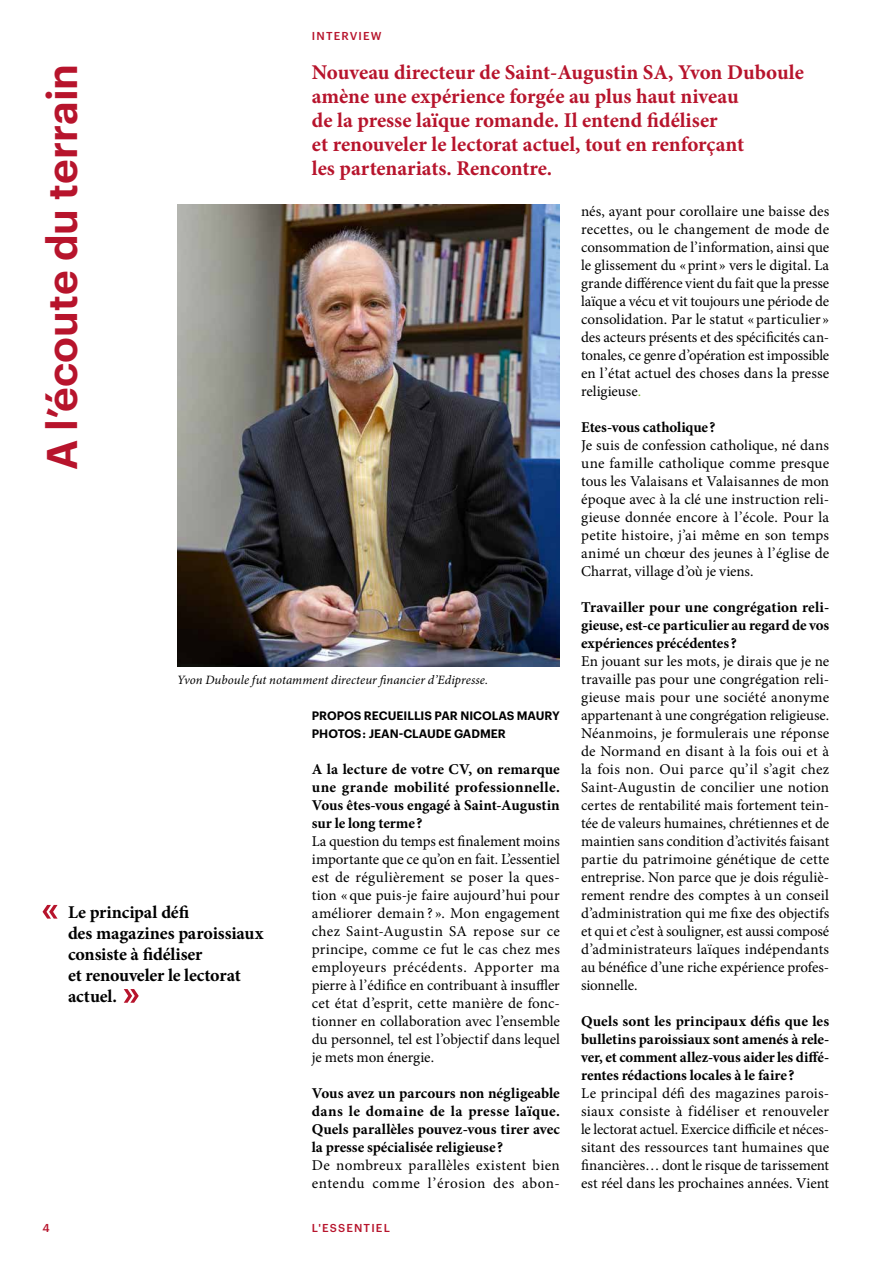
<style>
.page{position:relative;width:893px;height:1263px;background:#fff}
.page>*{position:absolute;margin:0;border:0;box-sizing:border-box;transform-origin:0 0}
.t1{font:600 42px "Graphik";color:#b7142c}
.t2{font:700 21px/24px "Minion Pro";color:#b7142c}
.t3{font:700 18px/21px "Minion Pro";letter-spacing:-.01em;color:#000}
.t4{font:15px/18px "Minion Pro";color:#000;text-align:justify}
.t5{font:700 15px/18px "Minion Pro";letter-spacing:-.005em;color:#000;text-align:justify}
.t6{font:15px/18px "Minion Pro";letter-spacing:.03em;color:#000}
.t7{font:italic 12.75px "Minion Pro";letter-spacing:.005em;color:#000}
.t8{font:600 12px/18px "Graphik";color:#000}
.t9{font:500 11.25px "Graphik";letter-spacing:.105em;color:#b7142c}
.s1{color:#71b125}
</style>
<div class="page">
<img style="left:177px;top:205px;width:383px;height:461px">
<svg style="left:43px;top:905px;width:15px;height:14px"></svg>
<svg style="left:124px;top:989px;width:15px;height:14px"></svg>
<p class="t9" style="left:312px;top:27px;width:71px">INTERVIEW</p>
<h2 class="t2" style="left:312px;top:60px;width:494px">Nouveau directeur de Saint-Augustin SA, Yvon Duboule amène une expérience forgée au plus haut niveau<br>de la presse laïque romande. Il entend fidéliser<br>et renouveler le lectorat actuel, tout en renforçant<br>les partenariats. Rencontre.</h2>
<h1 class="t1" style="left:30px;top:470px;width:408px;rotate:-90deg">A l’écoute du terrain</h1>
<p class="t4" style="left:581px;top:202px;width:250px">nés, ayant pour corollaire une baisse des recettes, ou le changement de mode de consommation de l’information, ainsi que le glissement du «print» vers le digital. La grande différence vient du fait que la presse laïque a vécu et vit toujours une période de consolidation. Par le statut «particulier » des acteurs présents et des spécificités can&shy;tonales, ce genre d’opération est impossible en l’état actuel des choses dans la presse religieuse<span class="s1">.</span></p>
<p class="t5" style="left:581px;top:418px;width:136px">Etes-vous catholique?</p>
<p class="t4" style="left:581px;top:436px;width:250px">Je suis de confession catholique, né dans une famille catholique comme presque tous les Valaisans et Valaisannes de mon époque avec à la clé une instruction reli&shy;gieuse donnée encore à l’école. Pour la petite histoire, j’ai même en son temps animé un chœur des jeunes à l’église de Charrat, village d’où je viens.</p>
<p class="t5" style="left:581px;top:598px;width:250px">Travailler pour une congrégation reli&shy;gieuse, est-ce particulier au regard de vos expériences précédentes?</p>
<p class="t4" style="left:581px;top:652px;width:250px">En jouant sur les mots, je dirais que je ne travaille pas pour une congrégation reli&shy;gieuse mais pour une société anonyme appartenant à une congrégation religieuse.<br>Néanmoins, je formulerais une réponse de Normand en disant à la fois oui et à la fois non. Oui parce qu’il s’agit chez Saint-Augustin de concilier une notion certes de rentabilité mais fortement tein&shy;tée de valeurs humaines, chrétiennes et de maintien sans condition d’activités faisant partie du patrimoine génétique de cette entreprise. Non parce que je dois réguliè&shy;rement rendre des comptes à un conseil d’administration qui me fixe des objectifs et qui et c’est à souligner, est aussi composé d’administrateurs laïques indépendants au bénéfice d’une riche expérience profes&shy;sionnelle.</p>
<p class="t5" style="left:581px;top:1012px;width:250px">Quels sont les principaux défis que les bulletins paroissiaux sont amenés à rele&shy;ver, et comment allez-vous aider les diffé&shy;rentes rédactions locales à le faire?</p>
<p class="t4" style="left:581px;top:1084px;width:250px">Le principal défi des magazines parois&shy;siaux consiste à fidéliser et renouveler le lectorat actuel. Exercice difficile et néces&shy;sitant des ressources tant humaines que financières… dont le risque de tarissement est réel dans les prochaines années. Vient</p>
<p class="t7" style="left:177px;top:671px;width:313px">Yvon Duboule fut notamment directeur financier d’Edipresse.</p>
<p class="t8" style="left:312px;top:706px;width:249px">PROPOS RECUEILLIS PAR NICOLAS MAURY<br>PHOTOS : JEAN-CLAUDE GADMER</p>
<p class="t5" style="left:312px;top:760px;width:250px">A la lecture de votre CV, on remarque une grande mobilité professionnelle.<br>Vous êtes-vous engagé à Saint-Augustin sur le long terme?</p>
<p class="t4" style="left:312px;top:832px;width:250px">La question du temps est finalement moins importante que ce qu’on en fait. L’essentiel est de régulièrement se poser la ques&shy;tion «que puis-je faire aujourd’hui pour améliorer demain ? ». Mon engagement chez Saint-Augustin SA repose sur ce principe, comme ce fut le cas chez mes employeurs précédents. Apporter ma pierre à l’édifice en contribuant à insuffler cet état d’esprit, cette manière de fonc&shy;tionner en collaboration avec l’ensemble du personnel, tel est l’objectif dans lequel je mets mon énergie.</p>
<p class="t5" style="left:312px;top:1084px;width:250px">Vous avez un parcours non négligeable dans le domaine de la presse laïque.<br>Quels parallèles pouvez-vous tirer avec la presse spécialisée religieuse?</p>
<p class="t6" style="left:312px;top:1156px;width:250px">De nombreux parallèles existent bien entendu comme l’érosion des abon-</p>
<p class="t3" style="left:68px;top:902px;width:197px">Le principal défi<br>des magazines paroissiaux consiste à fidéliser<br>et renouveler le lectorat actuel.</p>
<p class="t9" style="left:43px;top:1219px;width:9px">4</p>
<p class="t9" style="left:312px;top:1219px;width:80px">L'ESSENTIEL</p>
</div>
